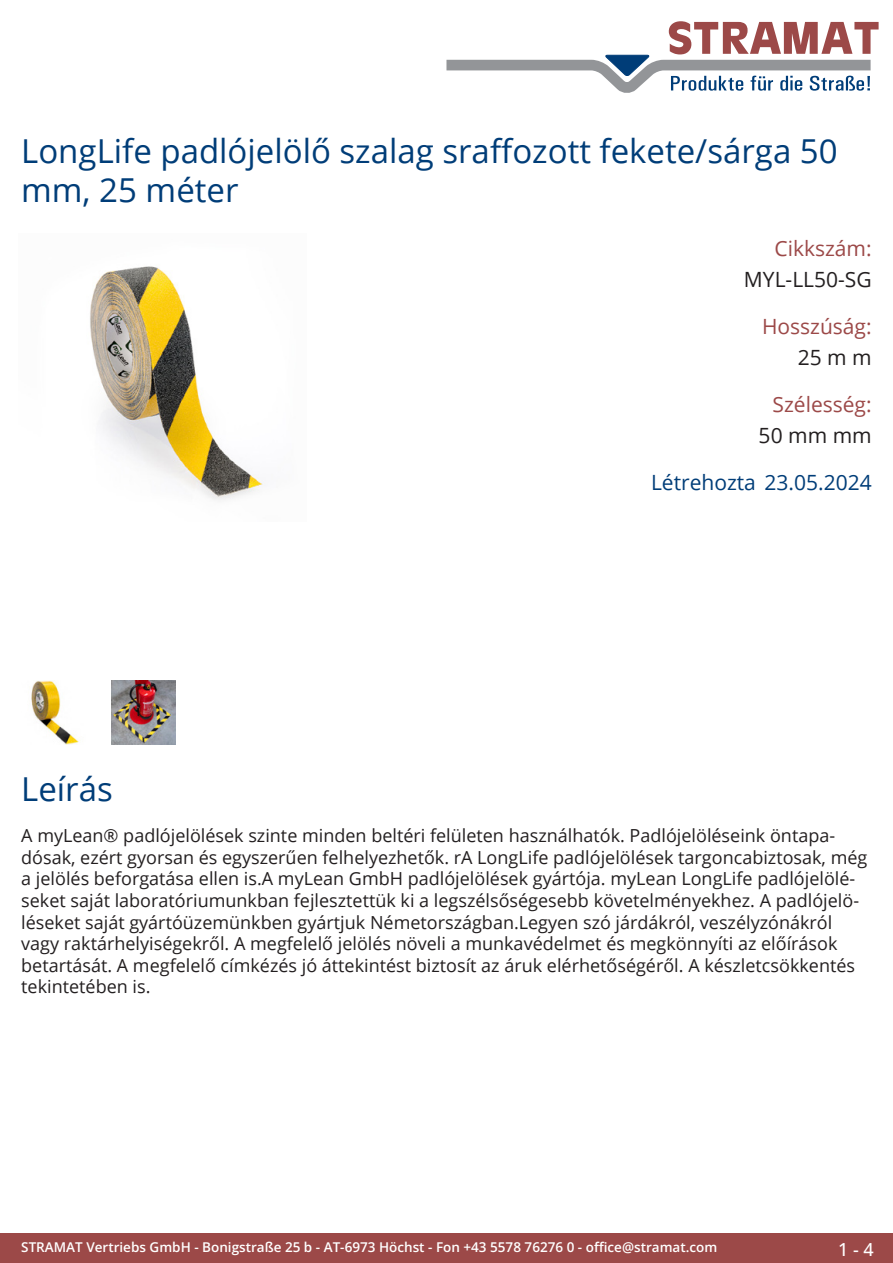
<style>
.page{position:relative;width:893px;height:1263px;background:#fff}
.page>*{position:absolute;margin:0;border:0;box-sizing:border-box;transform-origin:0 0}
.Produkttitel{font:33px/39.6px "Open Sans";color:#003d78}
.TechDaten_Überschrif{font:21px "Open Sans";color:#9c4948}
.TechDaten_Inhalt{font:21px "Open Sans";color:#231f20}
.Erstellungsdatum{font:21px "Open Sans";color:#003d78}
.Beschreibung_Text{font:18px/21.6px "Open Sans";color:#231f20}
.t1{font:500 18px "Open Sans";color:#fff}
.t2{font:600 13.5px "Open Sans";color:#fff}
</style>
<div class="page">
<div style="left:0;top:1233px;width:893px;height:30px;background:#9c4948"></div>
<svg style="left:446px;top:21px;width:433px;height:72px"></svg>
<img style="left:90px;top:266px;width:175px;height:234px">
<img style="left:31px;top:680px;width:48px;height:64px">
<img style="left:112px;top:680px;width:63px;height:64px">
<p class="Produkttitel" style="left:21px;top:130px;width:818px">LongLife padlójelölő szalag sraffozott fekete/sárga 50 mm, 25 méter</p>
<p class="TechDaten_Überschrif" style="left:774px;top:234px;width:99px">Cikkszám:</p>
<p class="TechDaten_Inhalt" style="left:744px;top:265px;width:129px">MYL-LL50-SG</p>
<p class="TechDaten_Überschrif" style="left:762px;top:312px;width:111px">Hosszúság:</p>
<p class="TechDaten_Inhalt" style="left:798px;top:343px;width:76px">25 m m</p>
<p class="TechDaten_Überschrif" style="left:773px;top:390px;width:101px">Szélesség:</p>
<p class="TechDaten_Inhalt" style="left:759px;top:421px;width:115px">50 mm mm</p>
<p class="Erstellungsdatum" style="left:651px;top:468px;width:222px">Létrehozta 23.05.2024</p>
<p class="Produkttitel" style="left:21px;top:768px;width:93px">Leírás</p>
<p class="Beschreibung_Text" style="left:21px;top:824px;width:848px">A myLean® padlójelölések szinte minden beltéri felületen használhatók. Padlójelöléseink öntapa&shy;dósak, ezért gyorsan és egyszerűen felhelyezhetők. rA LongLife padlójelölések targoncabiztosak, még a jelölés beforgatása ellen is.A myLean GmbH padlójelölések gyártója. myLean LongLife padlójelölé&shy;seket saját laboratóriumunkban fejlesztettük ki a legszélsőségesebb követelményekhez. A padlójelö&shy;léseket saját gyártóüzemünkben gyártjuk Németországban.Legyen szó járdákról, veszélyzónákról vagy raktárhelyiségekről. A megfelelő jelölés növeli a munkavédelmet és megkönnyíti az előírások betartását. A megfelelő címkézés jó áttekintést biztosít az áruk elérhetőségéről. A készletcsökkentés tekintetében is.</p>
<p class="t2" style="left:21px;top:1238px;width:698px">STRAMAT Vertriebs GmbH - Bonigstraße 25 b - AT-6973 Höchst - Fon +43 5578 76276 0 - office@stramat.com</p>
<p class="t1" style="left:838px;top:1237px;width:37px">1 - 4</p>
</div>
